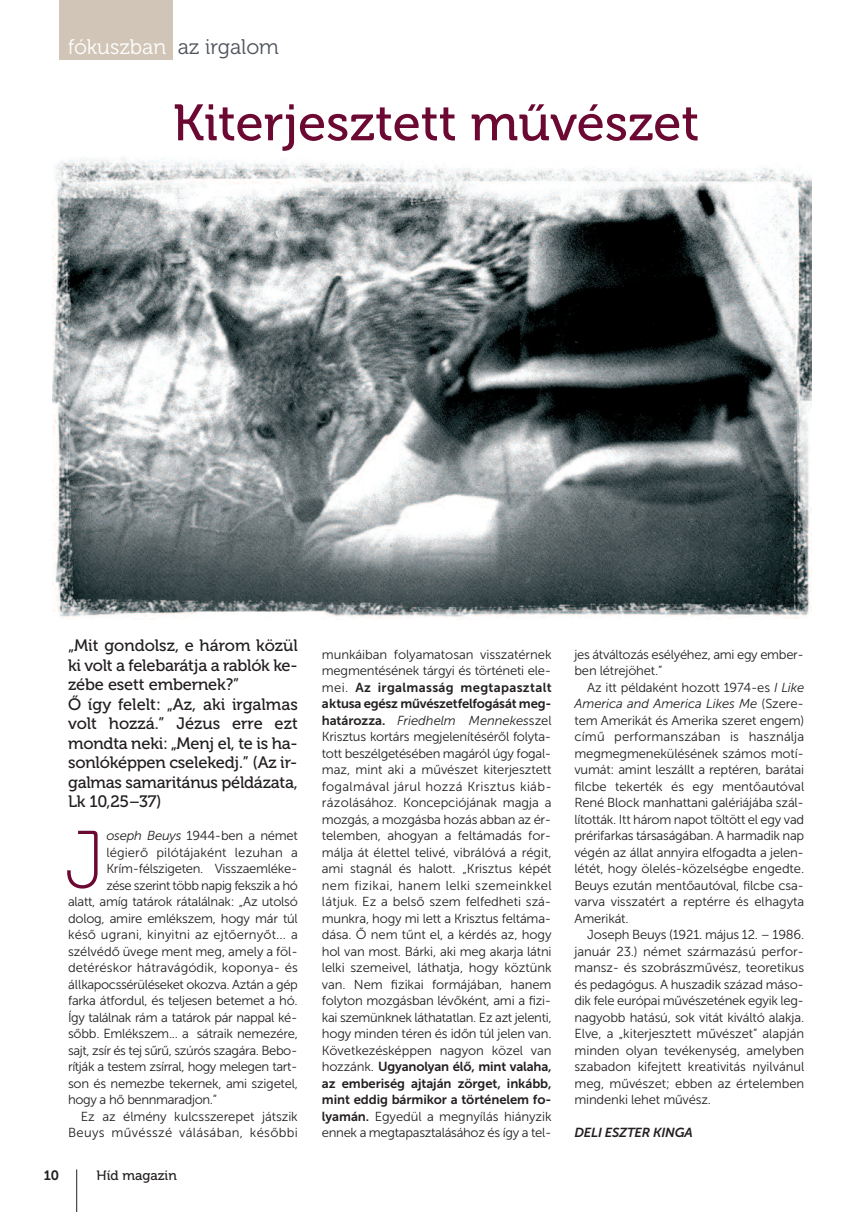
<style>
.page{position:relative;width:851px;height:1212px;background:#fff}
.page>*{position:absolute;margin:0;border:0;box-sizing:border-box;transform-origin:0 0}
.t1{font:81.15px "Museo 100";color:#6c0932}
.t2{font:51px "Museo 500";color:#6c0932}
.t3{font:21.15px "Museo 300";color:#fff}
.t4{font:16.5px/19.5px "Museo 500";letter-spacing:-.01em;color:#231f20}
.t5{font:13.5px "Museo 500";color:#231f20}
.t6{font:13.5px "Museo 700";color:#231f20}
.t7{font:13.05px/16.5px "Museo Sans 300";letter-spacing:-.02em;color:#231f20}
.t8{font:13.05px/16.5px "Museo Sans 700";letter-spacing:-.005em;color:#231f20;text-align:justify}
.t9{font:13.05px/16.5px "Museo Sans 700";letter-spacing:.015em;color:#231f20}
.t10{font:13.05px "Museo Sans 300";letter-spacing:.01em;color:#231f20}
.t11{font:13.05px "Museo Sans 300";letter-spacing:.005em;color:#231f20}
.t12{font:13.05px "Museo Sans 300";letter-spacing:.025em;color:#231f20}
.t13{font:italic 13.05px "Museo Sans 700";letter-spacing:-.015em;color:#231f20}
.s1{color:#4e535c}
.s2{font-family:"Museo Sans 300"}
.s3{font-family:"Museo Sans 700"}
.s4{font-style:italic}
</style>
<div class="page">
<hr style="left:76px;top:1169px;width:1px;height:43px;background:#231f20">
<div style="left:60px;top:0;width:113px;height:60px;background:#d0c5b6"></div>
<img style="left:53px;top:157px;width:757px;height:463px">
<h3 class="t3" style="left:68px;top:39px;width:212px">fókuszban <span class="s1">az irgalom</span></h3>
<h2 class="t2" style="left:173px;top:104px;width:528px">Kiterjesztett művészet</h2>
<p class="t4" style="left:68px;top:637px;width:231px">„Mit gondolsz, e három közül ki volt a felebarátja a rablók ke&shy;zébe esett embernek?”<br>Ő így felelt: „Az, aki irgalmas volt hozzá.” Jézus erre ezt mondta neki: „Menj el, te is ha&shy;sonlóképpen cselekedj.” (Az ir&shy;galmas samaritánus példázata,<br>Lk 10,25–37)</p>
<p class="t7" style="left:322px;top:646px;width:231px">munkáiban folyamatosan visszatérnek megmentésének tárgyi és történeti ele-</p>
<p class="t9" style="left:322px;top:679px;width:231px"><span class="s2">mei.</span> az irgalmasság megtapasztalt aktusa egész művészetfelfogását meg-</p>
<p class="t7" style="left:322px;top:712px;width:231px;text-align:justify"><span class="s3">határozza.</span> <span class="s4">Friedhelm Mennekes</span>szel Krisztus kortárs megjelenítéséről folyta&shy;tott beszélgetésében magáról úgy fogal&shy;maz, mint aki a művészet kiterjesztett fogalmával járul hozzá Krisztus kiáb&shy;rázolásához. Koncepciójának magja a mozgás, a mozgásba hozás abban az ér&shy;telemben, ahogyan a feltámadás for&shy;málja át élettel telivé, vibrálóvá a régit, ami stagnál és halott. „Krisztus képét nem fizikai, hanem lelki szemeinkkel látjuk. Ez a belső szem felfedheti szá&shy;munkra, hogy mi lett a Krisztus feltáma&shy;dása. Ő nem tűnt el, a kérdés az, hogy hol van most. Bárki, aki meg akarja látni lelki szemeivel, láthatja, hogy köztünk van. Nem fizikai formájában, hanem folyton mozgásban lévőként, ami a fizi&shy;kai szemünknek láthatatlan. Ez azt jelenti, hogy minden téren és időn túl jelen van.<br>Következésképpen nagyon közel van</p>
<p class="t8" style="left:322px;top:1059px;width:231px"><span class="s2">hozzánk.</span> ugyanolyan élő, mint valaha, az emberiség ajtaján zörget, inkább, mint eddig bármikor a történelem fo-</p>
<p class="t7" style="left:322px;top:1108px;width:231px"><span class="s3">lyamán.</span> Egyedül a megnyílás hiányzik ennek a megtapasztalásához és így a tel-</p>
<h1 class="t1" style="left:65px;top:831px;width:41px">J</h1>
<p class="t7" style="left:106px;top:828px;width:193px"><span class="s4">oseph Beuys</span> 1944-ben a német</p>
<p class="t10" style="left:106px;top:845px;width:193px">légierő pilótájaként lezuhan a</p>
<p class="t7" style="left:106px;top:861px;width:192px">Krím-félszigeten. Visszaemléke-</p>
<p class="t7" style="left:106px;top:877px;width:193px">zése szerint több napig fekszik a hó</p>
<p class="t7" style="left:68px;top:894px;width:231px">alatt, amíg tatárok rátalálnak: „Az utolsó</p>
<p class="t7" style="left:68px;top:910px;width:231px">dolog, amire emlékszem, hogy már túl</p>
<p class="t10" style="left:68px;top:927px;width:231px">késő ugrani, kinyitni az ejtőernyőt... a</p>
<p class="t7" style="left:68px;top:943px;width:231px">szélvédő üvege ment meg, amely a föl-</p>
<p class="t11" style="left:68px;top:960px;width:231px">detéréskor hátravágódik, koponya- és</p>
<p class="t7" style="left:68px;top:976px;width:231px">állkapocssérüléseket okozva. Aztán a gép</p>
<p class="t7" style="left:68px;top:993px;width:231px">farka átfordul, és teljesen betemet a hó.</p>
<p class="t7" style="left:68px;top:1009px;width:231px">Így találnak rám a tatárok pár nappal ké-</p>
<p class="t7" style="left:68px;top:1026px;width:231px">sőbb. Emlékszem... a sátraik nemezére,</p>
<p class="t7" style="left:68px;top:1042px;width:231px">sajt, zsír és tej sűrű, szúrós szagára. Bebo-</p>
<p class="t7" style="left:68px;top:1059px;width:231px">rítják a testem zsírral, hogy melegen tart-</p>
<p class="t7" style="left:68px;top:1075px;width:231px">son és nemezbe tekernek, ami szigetel,</p>
<p class="t7" style="left:68px;top:1092px;width:150px">hogy a hő bennmaradjon.”</p>
<p class="t7" style="left:81px;top:1108px;width:218px">Ez az élmény kulcsszerepet játszik</p>
<p class="t12" style="left:68px;top:1125px;width:231px">Beuys művésszé válásában, későbbi</p>
<p class="t6" style="left:44px;top:1170px;width:17px">10</p>
<p class="t5" style="left:96px;top:1170px;width:82px">Híd magazin</p>
<p class="t7" style="left:574px;top:646px;width:231px">jes átváltozás esélyéhez, ami egy ember&shy;ben létrejöhet.”</p>
<p class="t7" style="left:574px;top:679px;width:231px;text-align:justify;text-indent:13px">Az itt példaként hozott 1974-es <span class="s4">I Like America and America Likes Me</span> (Szere&shy;tem Amerikát és Amerika szeret engem) című performanszában is használja megmegmenekülésének számos motí&shy;vumát: amint leszállt a reptéren, barátai filcbe tekerték és egy mentőautóval René Block manhattani galériájába szál&shy;lították. Itt három napot töltött el egy vad prérifarkas társaságában. A harmadik nap végén az állat annyira elfogadta a jelen&shy;létét, hogy ölelés-közelségbe engedte.<br>Beuys ezután mentőautóval, filcbe csa&shy;varva visszatért a reptérre és elhagyta Amerikát.</p>
<p class="t7" style="left:574px;top:927px;width:231px;text-align:justify;text-indent:13px">Joseph Beuys (1921. május 12. – 1986. január 23.) német származású perfor&shy;mansz- és szobrászművész, teoretikus és pedagógus. A huszadik század máso&shy;dik fele európai művészetének egyik leg&shy;nagyobb hatású, sok vitát kiváltó alakja.<br>Elve, a „kiterjesztett művészet” alapján minden olyan tevékenység, amelyben szabadon kifejtett kreativitás nyilvánul meg, művészet; ebben az értelemben mindenki lehet művész.</p>
<p class="t13" style="left:574px;top:1125px;width:120px">DELI ESZTER KINGA</p>
</div>
